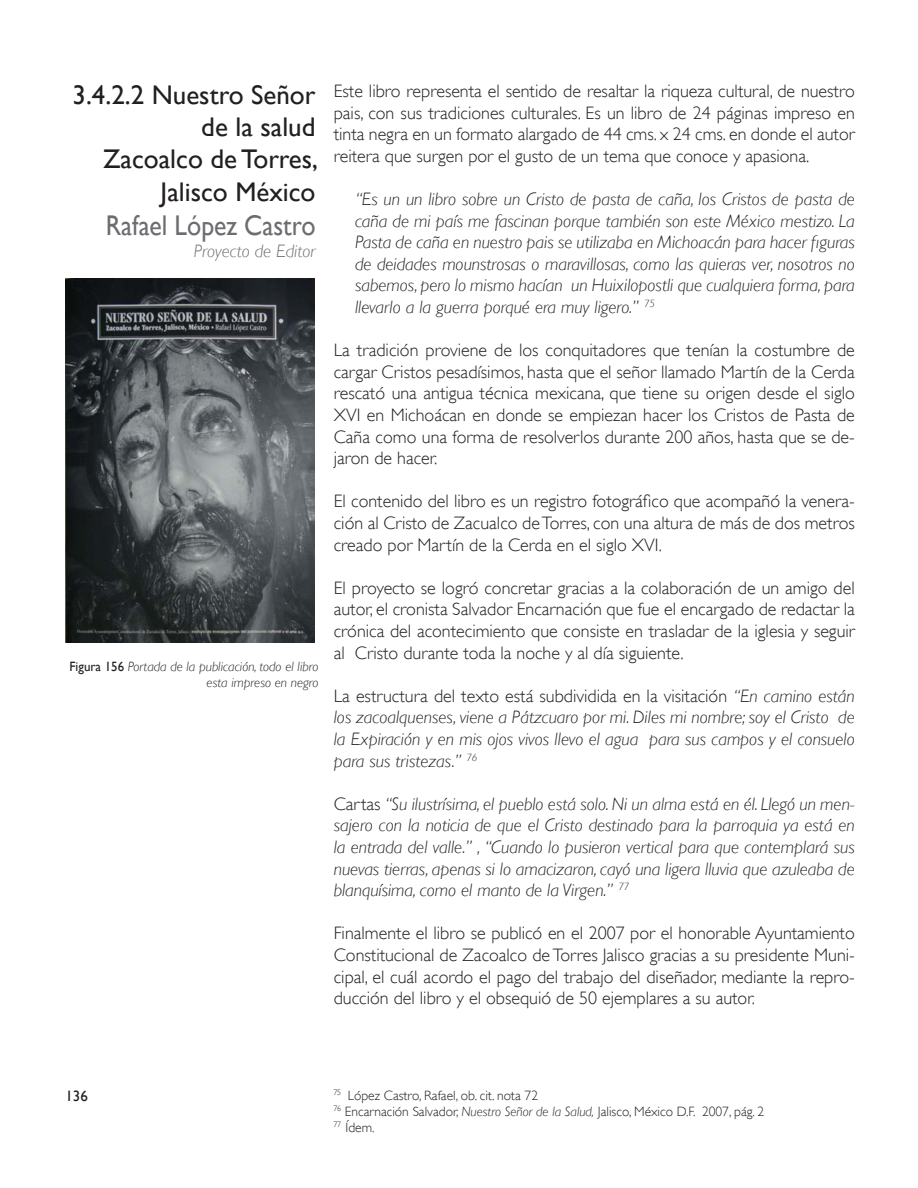
<style>
.page{position:relative;width:918px;height:1188px;background:#fff}
.page>*{position:absolute;margin:0;border:0;box-sizing:border-box;transform-origin:0 0}
.t1{font:28.5px "Gill Sans";color:#6c6d70;scale:.9 1}
.t2{font:27px/32.4px "Gill Sans";color:#231f20;text-align:right}
.t3{font:300 18px/21.6px "Gill Sans";color:#231f20;text-align:justify}
.t4{font:italic 300 18px/21.6px "Gill Sans";color:#231f20;text-align:justify}
.t5{font:italic 300 18px "Gill Sans";color:#6c6d70}
.t6{font:15px "Gill Sans";color:#231f20}
.t7{font:300 13.5px/16.2px "Gill Sans";color:#231f20}
.t8{font:italic 300 13.5px/16.2px "Gill Sans";color:#231f20;text-align:right}
.s1{font-weight:400;font-style:normal}
.s2{font-style:normal}
.s3{font-style:italic}
</style>
<div class="page">
<img style="left:65px;top:279px;width:250px;height:363px">
<h2 class="t2" style="left:73px;top:78px;width:247px">3.4.2.2 Nuestro Señor de la salud<br>Zacoalco de Torres,<br>Jalisco México</h2>
<h1 class="t1" style="left:106px;top:209px;width:235px">Rafael López Castro</h1>
<p class="t5" style="left:194px;top:241px;width:123px">Proyecto de Editor</p>
<p class="t8" style="left:70px;top:658px;width:250px"><span class="s1">Figura 156</span> Portada de la publicación, todo el libro esta impreso en negro</p>
<p class="t3" style="left:334px;top:80px;width:523px">Este libro representa el sentido de resaltar la riqueza cultural, de nuestro pais, con sus tradiciones culturales. Es un libro de 24 páginas impreso en tinta negra en un formato alargado de 44 cms. x 24 cms. en donde el autor reitera que surgen por el gusto de un tema que conoce y apasiona.</p>
<p class="t4" style="left:355px;top:188px;width:501px">“Es un un libro sobre un Cristo de pasta de caña, los Cristos de pasta de caña de mi país me fascinan porque también son este México mestizo. La Pasta de caña en nuestro pais se utilizaba en Michoacán para hacer figuras de deidades mounstrosas o maravillosas, como las quieras ver, nosotros no sabemos, pero lo mismo hacían un Huixilopostli que cualquiera forma, para llevarlo a la guerra porqué era muy ligero.” <sup>75</sup></p>
<p class="t3" style="left:334px;top:339px;width:523px">La tradición proviene de los conquitadores que tenían la costumbre de cargar Cristos pesadísimos, hasta que el señor llamado Martín de la Cerda rescató una antigua técnica mexicana, que tiene su origen desde el siglo XVI en Michoácan en donde se empiezan hacer los Cristos de Pasta de Caña como una forma de resolverlos durante 200 años, hasta que se de&shy;jaron de hacer.</p>
<p class="t3" style="left:334px;top:491px;width:523px">El contenido del libro es un registro fotográfico que acompañó la venera&shy;ción al Cristo de Zacualco de Torres, con una altura de más de dos metros creado por Martín de la Cerda en el siglo XVI.</p>
<p class="t3" style="left:334px;top:577px;width:523px">El proyecto se logró concretar gracias a la colaboración de un amigo del autor, el cronista Salvador Encarnación que fue el encargado de redactar la crónica del acontecimiento que consiste en trasladar de la iglesia y seguir al Cristo durante toda la noche y al día siguiente.</p>
<p class="t4" style="left:334px;top:685px;width:523px"><span class="s2">La estructura del texto está subdividida en la visitación</span> “En camino están los zacoalquenses, viene a Pátzcuaro por mi. Diles mi nombre; soy el Cristo de la Expiración y en mis ojos vivos llevo el agua para sus campos y el consuelo para sus tristezas.” <sup>76</sup></p>
<p class="t4" style="left:334px;top:793px;width:523px"><span class="s2">Cartas</span> “Su ilustrísima, el pueblo está solo. Ni un alma está en él. Llegó un men&shy;sajero con la noticia de que el Cristo destinado para la parroquia ya está en la entrada del valle.” , “Cuando lo pusieron vertical para que contemplará sus nuevas tierras, apenas si lo amacizaron, cayó una ligera lluvia que azuleaba de blanquísima, como el manto de la Virgen.” <sup>77</sup></p>
<p class="t3" style="left:334px;top:923px;width:523px">Finalmente el libro se publicó en el 2007 por el honorable Ayuntamiento Constitucional de Zacoalco de Torres Jalisco gracias a su presidente Muni&shy;cipal, el cuál acordo el pago del trabajo del diseñador, mediante la repro&shy;ducción del libro y el obsequió de 50 ejemplares a su autor.</p>
<p class="t6" style="left:65px;top:1087px;width:24px">136</p>
<p class="t7" style="left:333px;top:1087px;width:432px"><sup>75</sup> López Castro, Rafael, ob. cit. nota 72<br><sup>76</sup> Encarnación Salvador, <span class="s3">Nuestro Señor de la Salud,</span> Jalisco, México D.F. 2007, pág. 2<br><sup>77</sup> Ídem.</p>
</div>
